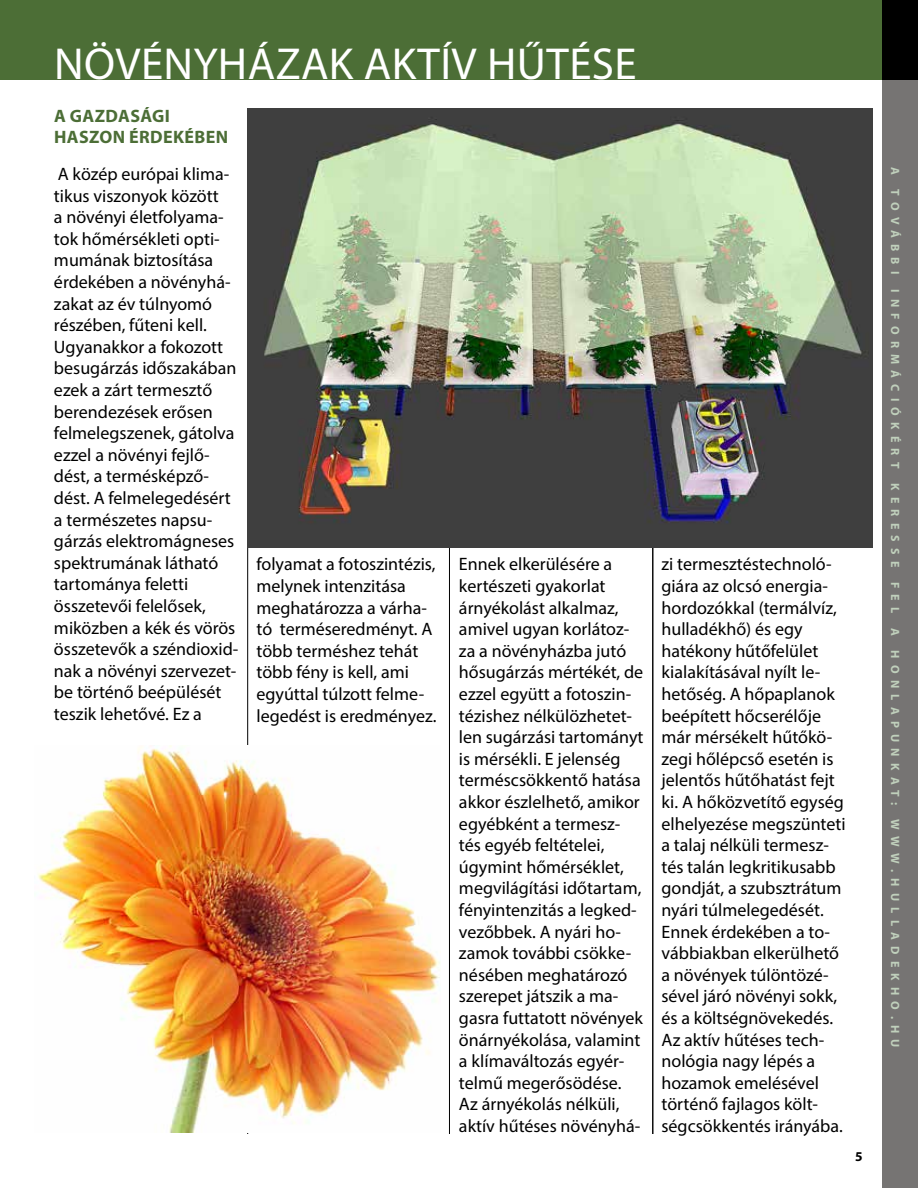
<style>
.page{position:relative;width:918px;height:1188px;background:#fff}
.page>*{position:absolute;margin:0;border:0;box-sizing:border-box;transform-origin:0 0}
.t1{font:45px "Myriad Pro";letter-spacing:.01em;color:#fff}
.t2{font:18px/21.6px "Myriad Pro";color:#000}
.t3{font:700 18px/21.6px "Myriad Pro";letter-spacing:.02em;color:#4c6e36}
.t4{font:700 13.5px "Myriad Pro";color:#000}
.t5{font:700 12px "Myriad Pro";letter-spacing:.52em;color:#c0d0bc}
</style>
<div class="page">
<div style="left:882px;top:80px;width:36px;height:1108px;background:#767473"></div>
<div style="left:882px;top:0;width:36px;height:80px;background:#000"></div>
<hr style="left:247px;top:108px;width:1px;height:1026px;background:#000">
<hr style="left:449px;top:108px;width:1px;height:1026px;background:#000">
<hr style="left:653px;top:108px;width:1px;height:1026px;background:#000">
<div style="left:0;top:0;width:882px;height:80px;background:#4c6e36"></div>
<hr style="left:652px;top:379px;width:1px;height:755px;background:#000">
<img style="left:38px;top:746px;width:402px;height:386px">
<img style="left:248px;top:108px;width:625px;height:439px">
<h1 class="t1" style="left:54px;top:37px;width:584px">NÖVÉNYHÁZAK AKTÍV HŰTÉSE</h1>
<p class="t3" style="left:54px;top:104px;width:175px">A GAZDASÁGI<br>HASZON ÉRDEKÉBEN</p>
<p class="t2" style="left:54px;top:163px;width:186px">A közép európai klima&shy;tikus viszonyok között<br>a növényi életfolyama&shy;tok hőmérsékleti opti&shy;mumának biztosítása érdekében a növényhá&shy;zakat az év túlnyomó részében, fűteni kell.<br>Ugyanakkor a fokozott besugárzás időszakában ezek a zárt termesztő berendezések erősen felmelegszenek, gátolva ezzel a növényi fejlő&shy;dést, a termésképző&shy;dést. A felmelegedésért a természetes napsu&shy;gárzás elektromágneses spektrumának látható tartománya feletti összetevői felelősek, miközben a kék és vörös összetevők a széndioxid&shy;nak a növényi szervezet&shy;be történő beépülését teszik lehetővé. Ez a</p>
<p class="t2" style="left:256px;top:553px;width:181px">folyamat a fotoszintézis, melynek intenzitása meghatározza a várha&shy;tó terméseredményt. A több terméshez tehát több fény is kell, ami egyúttal túlzott felme&shy;legedést is eredményez.</p>
<p class="t2" style="left:459px;top:553px;width:186px">Ennek elkerülésére a kertészeti gyakorlat árnyékolást alkalmaz, amivel ugyan korlátoz&shy;za a növényházba jutó hősugárzás mértékét, de ezzel együtt a fotoszin&shy;tézishez nélkülözhetet&shy;len sugárzási tartományt is mérsékli. E jelenség terméscsökkentő hatása akkor észlelhető, amikor egyébként a termesz&shy;tés egyéb feltételei, úgymint hőmérséklet, megvilágítási időtartam, fényintenzitás a legked&shy;vezőbbek. A nyári ho&shy;zamok további csökke&shy;nésében meghatározó szerepet játszik a ma&shy;gasra futtatott növények önárnyékolása, valamint a klímaváltozás egyér&shy;telmű megerősödése.<br>Az árnyékolás nélküli, aktív hűtéses növényhá-</p>
<p class="t2" style="left:661px;top:553px;width:186px">zi termesztéstechnoló&shy;giára az olcsó energia&shy;hordozókkal (termálvíz, hulladékhő) és egy hatékony hűtőfelület kialakításával nyílt le&shy;hetőség. A hőpaplanok beépített hőcserélője már mérsékelt hűtőkö&shy;zegi hőlépcső esetén is jelentős hűtőhatást fejt ki. A hőközvetítő egység elhelyezése megszünteti a talaj nélküli termesz&shy;tés talán legkritikusabb gondját, a szubsztrátum nyári túlmelegedését.<br>Ennek érdekében a to&shy;vábbiakban elkerülhető a növények túlöntözé&shy;sével járó növényi sokk, és a költségnövekedés.<br>Az aktív hűtéses tech&shy;nológia nagy lépés a hozamok emelésével történő fajlagos költ&shy;ségcsökkentés irányába.</p>
<p class="t4" style="left:855px;top:1148px;width:9px">5</p>
<p class="t5" style="left:903px;top:167px;width:882px;rotate:90deg">A TOVÁBBI INFORMÁCIÓKÉRT KERESSE FEL A HONLAPUNKAT: WWW.HULLADEKHO.HU</p>
</div>
